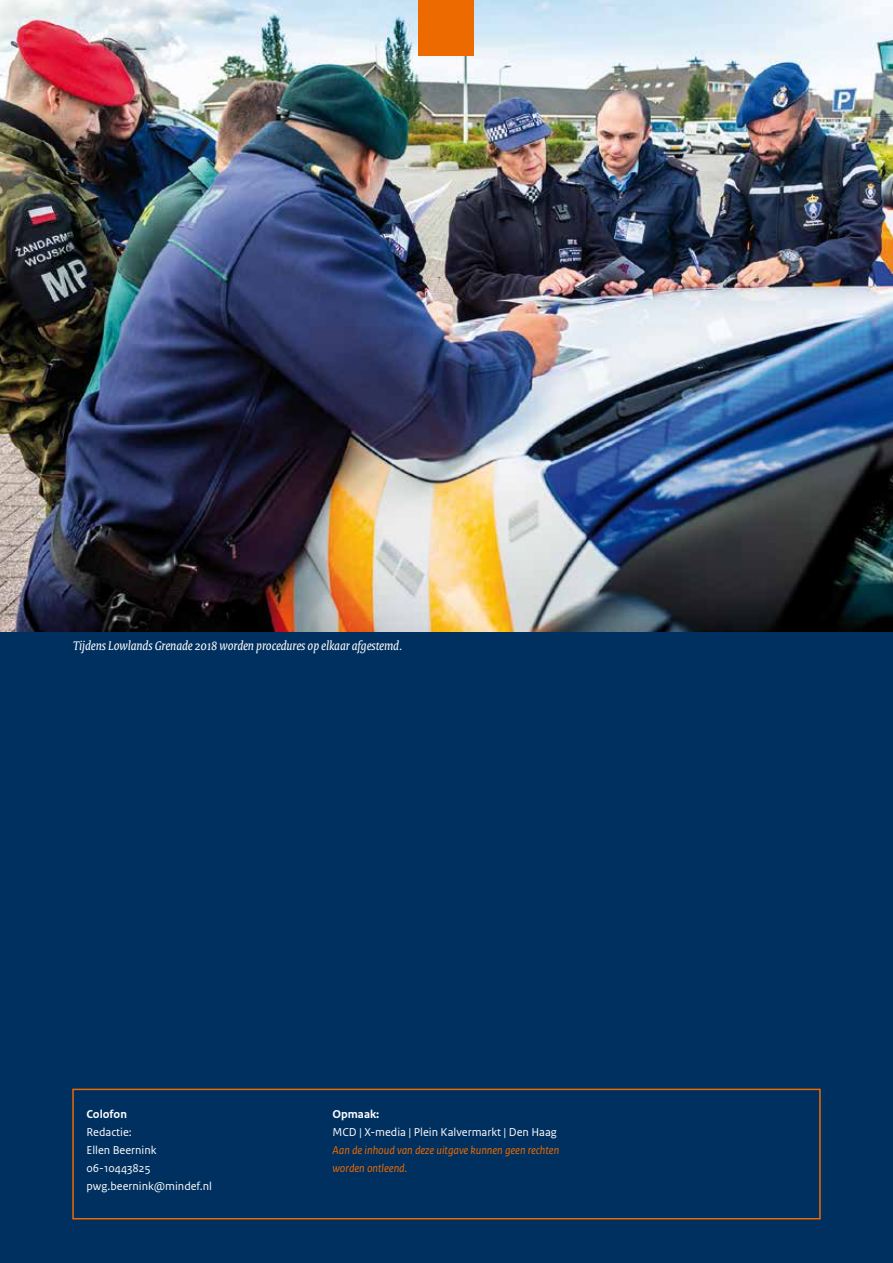
<style>
.page{position:relative;width:893px;height:1263px;background:#fff}
.page>*{position:absolute;margin:0;border:0;box-sizing:border-box;transform-origin:0 0}
.t1{font:italic 13.5px "Rijksoverheid Serif";color:#fff}
.t2{font:12px/18px "Rijksoverheid Sans Text";color:#fff}
.t3{font:italic 12px/18px "Rijksoverheid Sans Text";color:#ed6a00}
.t4{font:700 12px "Rijksoverheid Sans Text";color:#fff}
</style>
<div class="page">
<div style="left:0;top:631px;width:893px;height:632px;background:#003060"></div>
<div style="left:72px;top:1089px;width:749px;height:130px;border:2px solid #ed6a00"></div>
<img style="left:0;top:0;width:893px;height:632px">
<div style="left:419px;top:0;width:55px;height:55px;background:#ed6a00"></div>
<p class="t1" style="left:73px;top:637px;width:331px">Tijdens Lowlands Grenade 2018 worden procedures op elkaar afgestemd.</p>
<p class="t4" style="left:87px;top:1107px;width:42px">Colofon</p>
<p class="t2" style="left:87px;top:1123px;width:127px">Redactie:<br>Ellen Beernink<br>06-10443825 pwg.beernink@mindef.nl</p>
<p class="t4" style="left:332px;top:1107px;width:48px">Opmaak:</p>
<p class="t2" style="left:332px;top:1123px;width:226px">MCD | X-media | Plein Kalvermarkt | Den Haag</p>
<p class="t3" style="left:332px;top:1141px;width:228px">Aan de inhoud van deze uitgave kunnen geen rechten worden ontleend.</p>
</div>
